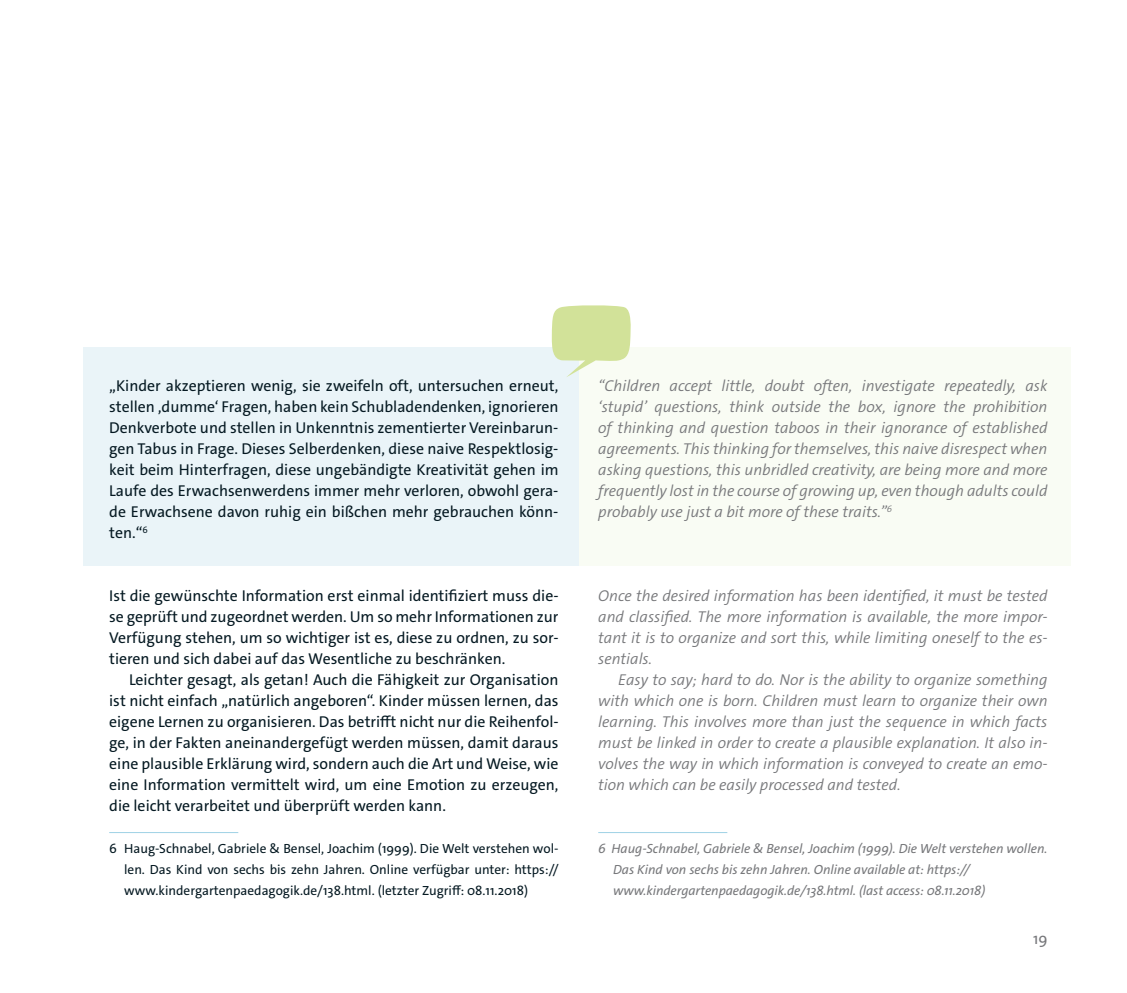
<style>
.page{position:relative;width:1127px;height:993px;background:#fff}
.page>*{position:absolute;margin:0;border:0;box-sizing:border-box;transform-origin:0 0}
.t1{font:15.75px/21px "The Sans C4 s";color:#051922;text-align:justify}
.t2{font:italic 300 15.75px/21px "The Sans C4 s";color:#77787b;text-align:justify}
.t3{font:15.75px "The Sans C4 s";color:#77787b}
.t4{font:13.3px/21px "The Sans C4 s";color:#051922;text-align:justify}
.t5{font:italic 13.3px/21px "The Sans C4 s";color:#77787b}
</style>
<div class="page">
<div style="left:83px;top:348px;width:987px;height:218px;background:#f9fcf4"></div>
<div style="left:83px;top:348px;width:495px;height:218px;background:#eaf4f8"></div>
<hr style="left:109px;top:831px;width:129px;height:1px;background:#9ed1e5">
<hr style="left:598px;top:831px;width:129px;height:1px;background:#9ed1e5">
<svg style="left:551px;top:305px;width:80px;height:72px"></svg>
<p class="t1" style="left:109px;top:376px;width:451px">„Kinder akzeptieren wenig, sie zweifeln oft, untersuchen erneut, stellen ‚dumme‘ Fragen, haben kein Schubladendenken, ignorieren Denkverbote und stellen in Unkenntnis zementierter Vereinbarun&shy;gen Tabus in Frage. Dieses Selberdenken, diese naive Respektlosig&shy;keit beim Hinterfragen, diese ungebändigte Kreativität gehen im Laufe des Erwachsenwerdens immer mehr verloren, obwohl gera&shy;de Erwachsene davon ruhig ein bißchen mehr gebrauchen könn&shy;ten.“<sup>6</sup></p>
<p class="t2" style="left:598px;top:376px;width:451px">“Children accept little, doubt often, investigate repeatedly, ask ‘stupid’ questions, think outside the box, ignore the prohibition of thinking and question taboos in their ignorance of established agreements. This thinking for themselves, this naive disrespect when asking questions, this unbridled creativity, are being more and more frequently lost in the course of growing up, even though adults could probably use just a bit more of these traits.”<sup>6</sup></p>
<p class="t1" style="left:109px;top:586px;width:450px">Ist die gewünschte Information erst einmal identifiziert muss die&shy;se geprüft und zugeordnet werden. Um so mehr Informationen zur Verfügung stehen, um so wichtiger ist es, diese zu ordnen, zu sor&shy;tieren und sich dabei auf das Wesentliche zu beschränken.</p>
<p class="t1" style="left:109px;top:670px;width:451px;text-indent:20px">Leichter gesagt, als getan! Auch die Fähigkeit zur Organisation ist nicht einfach „natürlich angeboren“. Kinder müssen lernen, das eigene Lernen zu organisieren. Das betrifft nicht nur die Reihenfol&shy;ge, in der Fakten aneinandergefügt werden müssen, damit daraus eine plausible Erklärung wird, sondern auch die Art und Weise, wie eine Information vermittelt wird, um eine Emotion zu erzeugen, die leicht verarbeitet und überprüft werden kann.</p>
<p class="t4" style="left:124px;top:839px;width:436px;text-indent:-15px">6 Haug-Schnabel, Gabriele &amp; Bensel, Joachim (1999). Die Welt verstehen wol&shy;len. Das Kind von sechs bis zehn Jahren. Online verfügbar unter: https:// www.kindergartenpaedagogik.de/138.html. (letzter Zugriff: 08.11.2018)</p>
<p class="t5" style="left:613px;top:839px;width:436px;text-indent:-15px">6 Haug-Schnabel, Gabriele &amp; Bensel, Joachim (1999). Die Welt verstehen wollen.<br>Das Kind von sechs bis zehn Jahren. Online available at: https:// www.kindergartenpaedagogik.de/138.html. (last access: 08.11.2018)</p>
<p class="t3" style="left:1032px;top:932px;width:16px">19</p>
<p class="t2" style="left:598px;top:586px;width:451px">Once the desired information has been identified, it must be tested and classified. The more information is available, the more impor&shy;tant it is to organize and sort this, while limiting oneself to the es&shy;sentials.</p>
<p class="t2" style="left:598px;top:670px;width:450px;text-indent:20px">Easy to say; hard to do. Nor is the ability to organize something with which one is born. Children must learn to organize their own learning. This involves more than just the sequence in which facts must be linked in order to create a plausible explanation. It also in&shy;volves the way in which information is conveyed to create an emo&shy;tion which can be easily processed and tested.</p>
</div>
